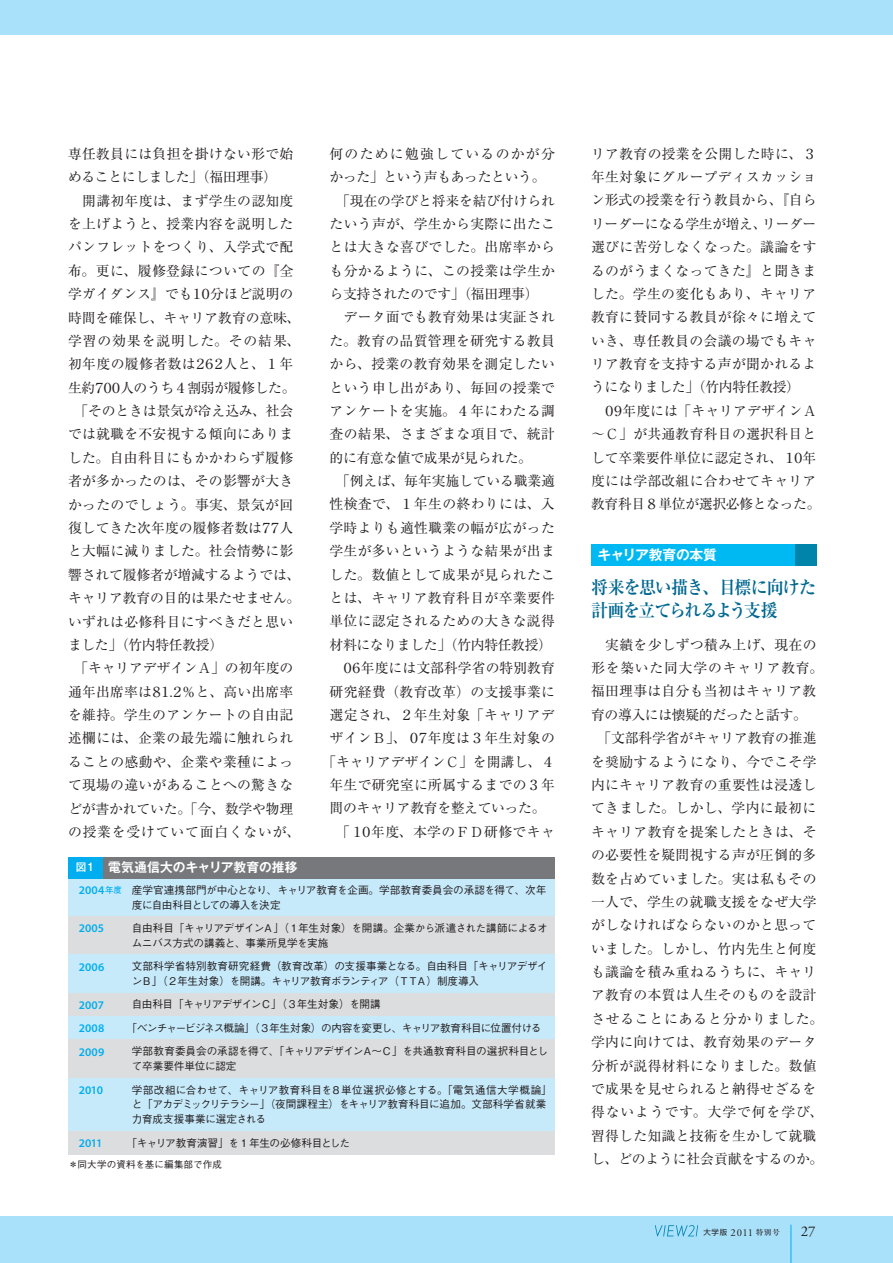
<style>
.page{position:relative;width:893px;height:1263px;background:#fff}
.page>*{position:absolute;margin:0;border:0;box-sizing:border-box;transform-origin:0 0}
.t1{font:18px/23.4px "Ryumin Pro Bold 90 msp RKSJ H";letter-spacing:-.07em;color:#006890;scale:.94 1}
.t2{font:14.85px "Adobe Garamond Pro";color:#231f20}
.t3{font:13.8px/23.4px "Ryumin Pro Regular 90 msp RKSJ H";letter-spacing:.02em;color:#231f20}
.t4{font:13.8px "Ryumin Pro Regular 90 msp RKSJ H";letter-spacing:-.01em;color:#231f20}
.t5{font:13.8px "Ryumin Pro Regular 90 msp RKSJ H";letter-spacing:-.025em;color:#231f20}
.t6{font:13.8px "Ryumin Pro Regular 90 msp RKSJ H";letter-spacing:.06em;color:#231f20}
.t7{font:13.8px "Ryumin Pro Regular 90 msp RKSJ H";letter-spacing:.065em;color:#231f20}
.t8{font:13.8px "Ryumin Pro Regular 90 msp RKSJ H";letter-spacing:.095em;color:#231f20}
.t9{font:13.8px "Gothic MB101 Pro De Bold 90 msp RKSJ H";letter-spacing:-.025em;color:#fff}
.t10{font:12.75px "Gothic MB101 Pro De Bold 90 msp RKSJ H";color:#fff}
.t11{font:600 11.7px/23.4px "Myriad Pro";letter-spacing:.005em;color:#00aeef;text-align:justify}
.t12{font:10.65px/14.9px "Gothic BBB Pro Medium 90 msp RKSJ H";letter-spacing:-.025em;color:#231f20}
.t13{font:10.65px/23.4px "Gothic BBB Pro Medium 90 msp RKSJ H";letter-spacing:.005em;color:#231f20}
.t14{font:10.65px "Gothic BBB Pro Medium 90 msp RKSJ H";letter-spacing:-.07em;color:#231f20}
.t15{font:10.65px "Gothic BBB Pro Medium 90 msp RKSJ H";letter-spacing:-.055em;color:#231f20}
.t16{font:10.65px "Adobe Garamond Pro";color:#231f20}
.t17{font:9.6px "Gothic BBB Pro Medium 90 msp RKSJ H";letter-spacing:.01em;color:#231f20}
.s1{font-family:"Gothic MB101 Pro Medium 90 msp RKSJ H";font-size:10.65px}
.s2{font-family:"Futo Go B101 Pro Bold 90 msp RKSJ H";font-weight:400;font-size:8.55px}
.s3{font-family:"Shin Go Pro Regular 90 msp RKSJ H";font-size:7.5px}
.s4{font-family:"Ryumin Pro Medium 90 msp RKSJ H";font-size:7.5px}
</style>
<div class="page">
<div style="left:0;top:0;width:893px;height:34px;background:#aae1fa"></div>
<div style="left:0;top:1216px;width:893px;height:47px;background:#aae1fa"></div>
<hr style="left:791px;top:1225px;width:1px;height:38px;background:#00aeef">
<svg style="left:655px;top:1225px;width:43px;height:11px"></svg>
<div style="left:68px;top:878px;width:487px;height:38px;background:#c7eafb"></div>
<div style="left:68px;top:916px;width:487px;height:39px;background:#dcddde"></div>
<div style="left:68px;top:955px;width:487px;height:38px;background:#c7eafb"></div>
<div style="left:68px;top:993px;width:487px;height:23px;background:#dcddde"></div>
<div style="left:68px;top:1016px;width:487px;height:24px;background:#c7eafb"></div>
<div style="left:68px;top:1040px;width:487px;height:38px;background:#dcddde"></div>
<div style="left:68px;top:1078px;width:487px;height:53px;background:#c7eafb"></div>
<div style="left:68px;top:1131px;width:487px;height:23px;background:#dcddde"></div>
<div style="left:102px;top:857px;width:453px;height:21px;background:#77787b"></div>
<div style="left:68px;top:857px;width:34px;height:21px;background:#00aeef"></div>
<div style="left:591px;top:544px;width:204px;height:22px;background:#00b9f2"></div>
<div style="left:795px;top:544px;width:21px;height:22px;background:#0084a9"></div>
<p class="t3" style="left:68px;top:144px;width:227px">専任教員には負担を掛けない形で始</p>
<p class="t5" style="left:68px;top:172px;width:211px">めることにしました」（福田理事）</p>
<p class="t3" style="left:68px;top:191px;width:227px">　開講初年度は、まず学生の認知度</p>
<p class="t3" style="left:68px;top:214px;width:227px">を上げようと、授業内容を説明した</p>
<p class="t3" style="left:68px;top:237px;width:227px">パンフレットをつくり、入学式で配</p>
<p class="t3" style="left:68px;top:261px;width:227px">布。更に、履修登録についての『全</p>
<p class="t3" style="left:68px;top:284px;width:227px">学ガイダンス』でも１０分ほど説明の</p>
<p class="t4" style="left:68px;top:312px;width:234px">時間を確保し、キャリア教育の意味、</p>
<p class="t7" style="left:68px;top:336px;width:234px">学習の効果を説明した。その結果、</p>
<p class="t3" style="left:68px;top:354px;width:227px">初年度の履修者数は２６２人と、１年</p>
<p class="t5" style="left:68px;top:382px;width:229px">生約７００人のうち４割弱が履修した。</p>
<p class="t4" style="left:75px;top:406px;width:220px">「そのときは景気が冷え込み、社会</p>
<p class="t3" style="left:68px;top:424px;width:227px">では就職を不安視する傾向にありま</p>
<p class="t3" style="left:68px;top:448px;width:227px">した。自由科目にもかかわらず履修</p>
<p class="t3" style="left:68px;top:471px;width:227px">者が多かったのは、その影響が大き</p>
<p class="t3" style="left:68px;top:495px;width:227px">かったのでしょう。事実、景気が回</p>
<p class="t3" style="left:68px;top:518px;width:227px">復してきた次年度の履修者数は７７人</p>
<p class="t3" style="left:68px;top:541px;width:227px">と大幅に減りました。社会情勢に影</p>
<p class="t4" style="left:68px;top:569px;width:234px">響されて履修者が増減するようでは、</p>
<p class="t4" style="left:68px;top:593px;width:234px">キャリア教育の目的は果たせません。</p>
<p class="t3" style="left:68px;top:611px;width:227px">いずれは必修科目にすべきだと思い</p>
<p class="t5" style="left:68px;top:639px;width:157px">ました」（竹内特任教授）</p>
<p class="t4" style="left:75px;top:663px;width:220px">「キャリアデザインＡ」の初年度の</p>
<p class="t3" style="left:68px;top:682px;width:227px">通年出席率は８１．２％と、高い出席率</p>
<p class="t3" style="left:68px;top:705px;width:227px">を維持。学生のアンケートの自由記</p>
<p class="t3" style="left:68px;top:728px;width:227px">述欄には、企業の最先端に触れられ</p>
<p class="t3" style="left:68px;top:752px;width:227px">ることの感動や、企業や業種によっ</p>
<p class="t3" style="left:68px;top:775px;width:227px">て現場の違いがあることへの驚きな</p>
<p class="t4" style="left:68px;top:803px;width:227px">どが書かれていた。「今、数学や物理</p>
<p class="t6" style="left:68px;top:827px;width:234px">の授業を受けていて面白くないが、</p>
<p class="t10" style="left:76px;top:863px;width:223px"><span class="s1">図１</span> 電気通信大のキャリア教育の推移</p>
<p class="t8" style="left:330px;top:148px;width:227px">何のために勉強しているのかが分</p>
<p class="t5" style="left:330px;top:172px;width:217px">かった」という声もあったという。</p>
<p class="t4" style="left:336px;top:195px;width:220px">「現在の学びと将来を結び付けられ</p>
<p class="t3" style="left:330px;top:214px;width:227px">たいう声が、学生から実際に出たこ</p>
<p class="t3" style="left:330px;top:237px;width:227px">とは大きな喜びでした。出席率から</p>
<p class="t3" style="left:330px;top:261px;width:227px">も分かるように、この授業は学生か</p>
<p class="t5" style="left:330px;top:289px;width:211px">ら支持されたのです」（福田理事）</p>
<p class="t3" style="left:330px;top:307px;width:227px">　データ面でも教育効果は実証され</p>
<p class="t3" style="left:330px;top:331px;width:227px">た。教育の品質管理を研究する教員</p>
<p class="t3" style="left:330px;top:354px;width:227px">から、授業の教育効果を測定したい</p>
<p class="t3" style="left:330px;top:378px;width:227px">という申し出があり、毎回の授業で</p>
<p class="t3" style="left:330px;top:401px;width:227px">アンケートを実施。４年にわたる調</p>
<p class="t3" style="left:330px;top:424px;width:227px">査の結果、さまざまな項目で、統計</p>
<p class="t5" style="left:330px;top:452px;width:204px">的に有意な値で成果が見られた。</p>
<p class="t4" style="left:336px;top:476px;width:220px">「例えば、毎年実施している職業適</p>
<p class="t3" style="left:330px;top:494px;width:227px">性検査で、１年生の終わりには、入</p>
<p class="t3" style="left:330px;top:518px;width:227px">学時よりも適性職業の幅が広がった</p>
<p class="t3" style="left:330px;top:541px;width:227px">学生が多いというような結果が出ま</p>
<p class="t3" style="left:330px;top:565px;width:227px">した。数値として成果が見られたこ</p>
<p class="t3" style="left:330px;top:588px;width:227px">とは、キャリア教育科目が卒業要件</p>
<p class="t3" style="left:330px;top:611px;width:227px">単位に認定されるための大きな説得</p>
<p class="t5" style="left:330px;top:639px;width:224px">材料になりました」（竹内特任教授）</p>
<p class="t3" style="left:330px;top:658px;width:227px">　０６年度には文部科学省の特別教育</p>
<p class="t3" style="left:330px;top:681px;width:227px">研究経費（教育改革）の支援事業に</p>
<p class="t3" style="left:330px;top:705px;width:227px">選定され、２年生対象「キャリアデ</p>
<p class="t3" style="left:330px;top:728px;width:227px">ザインＢ」、０７年度は３年生対象の</p>
<p class="t4" style="left:323px;top:756px;width:234px">「キャリアデザインＣ」を開講し、４</p>
<p class="t3" style="left:330px;top:775px;width:227px">年生で研究室に所属するまでの３年</p>
<p class="t5" style="left:330px;top:803px;width:217px">間のキャリア教育を整えていった。</p>
<p class="t3" style="left:336px;top:822px;width:220px">「１０年度、本学のＦＤ研修でキャ</p>
<p class="t11" style="left:79px;top:878px;width:45px">2004<span class="s2">年度</span></p>
<p class="t11" style="left:79px;top:916px;width:27px">2005</p>
<p class="t11" style="left:79px;top:955px;width:27px">2006</p>
<p class="t11" style="left:79px;top:993px;width:27px">2007<br>2008<br>2009</p>
<p class="t11" style="left:79px;top:1078px;width:26px">2010</p>
<p class="t11" style="left:79px;top:1131px;width:25px">2011</p>
<p class="t12" style="left:132px;top:884px;width:416px">産学官連携部門が中心となり、キャリア教育を企画。学部教育委員会の承認を得て、次年度に自由科目としての導入を決定</p>
<p class="t12" style="left:132px;top:922px;width:417px">自由科目「キャリアデザインＡ」（１年生対象）を開講。企業から派遣された講師によるオムニバス方式の講義と、事業所見学を実施</p>
<p class="t12" style="left:132px;top:960px;width:417px">文部科学省特別教育研究経費（教育改革）の支援事業となる。自由科目「キャリアデザインＢ」（２年生対象）を開講。キャリア教育ボランティア（ＴＴＡ）制度導入</p>
<p class="t15" style="left:132px;top:1000px;width:250px">自由科目「キャリアデザインＣ」（３年生対象）を開講</p>
<p class="t14" style="left:126px;top:1024px;width:416px">「ベンチャービジネス概論」（３年生対象）の内容を変更し、キャリア教育科目に位置付ける</p>
<p class="t12" style="left:132px;top:1045px;width:418px">学部教育委員会の承認を得て、「キャリアデザインＡ～Ｃ」を共通教育科目の選択科目とし</p>
<p class="t13" style="left:132px;top:1056px;width:421px">て卒業要件単位に認定<br>学部改組に合わせて、キャリア教育科目を８単位選択必修とする。「電気通信大学概論」</p>
<p class="t12" style="left:132px;top:1098px;width:416px">と「アカデミックリテラシー」（夜間課程主）をキャリア教育科目に追加。文部科学省就業力育成支援事業に選定される</p>
<p class="t12" style="left:126px;top:1137px;width:225px">「キャリア教育演習」を 1 年生の必修科目とした</p>
<p class="t17" style="left:69px;top:1161px;width:155px">＊同大学の資料を基に編集部で作成</p>
<p class="t3" style="left:591px;top:144px;width:231px">リア教育の授業を公開した時に、３年生対象にグループディスカッション形式の授業を行う教員から、『自らリーダーになる学生が増え、リーダー選びに苦労しなくなった。議論をするのがうまくなってきた』と聞きました。学生の変化もあり、キャリア教育に賛同する教員が徐々に増えていき、専任教員の会議の場でもキャリア教育を支持する声が聞かれるようになりました」（竹内特任教授）<br>　０９年度には「キャリアデザインＡ～Ｃ」が共通教育科目の選択科目として卒業要件単位に認定され、１０年度には学部改組に合わせてキャリア教育科目８単位が選択必修となった。</p>
<p class="t9" style="left:597px;top:550px;width:121px">キャリア教育の本質</p>
<h1 class="t1" style="left:591px;top:577px;width:241px">将来を思い描き、目標に向けた計画を立てられるよう支援</h1>
<p class="t3" style="left:591px;top:635px;width:227px">　実績を少しずつ積み上げ、現在の</p>
<p class="t6" style="left:591px;top:663px;width:234px">形を築いた同大学のキャリア教育。</p>
<p class="t3" style="left:591px;top:681px;width:227px">福田理事は自分も当初はキャリア教</p>
<p class="t5" style="left:591px;top:709px;width:217px">育の導入には懐疑的だったと話す。</p>
<p class="t4" style="left:598px;top:733px;width:220px">「文部科学省がキャリア教育の推進</p>
<p class="t3" style="left:591px;top:751px;width:227px">を奨励するようになり、今でこそ学</p>
<p class="t3" style="left:591px;top:775px;width:227px">内にキャリア教育の重要性は浸透し</p>
<p class="t3" style="left:591px;top:798px;width:227px">てきました。しかし、学内に最初に</p>
<p class="t3" style="left:591px;top:822px;width:227px">キャリア教育を提案したときは、そ</p>
<p class="t3" style="left:591px;top:845px;width:227px">の必要性を疑問視する声が圧倒的多</p>
<p class="t3" style="left:591px;top:868px;width:227px">数を占めていました。実は私もその</p>
<p class="t3" style="left:591px;top:892px;width:227px">一人で、学生の就職支援をなぜ大学</p>
<p class="t3" style="left:591px;top:915px;width:227px">がしなければならないのかと思って</p>
<p class="t3" style="left:591px;top:939px;width:227px">いました。しかし、竹内先生と何度</p>
<p class="t3" style="left:591px;top:962px;width:227px">も議論を積み重ねるうちに、キャリ</p>
<p class="t3" style="left:591px;top:985px;width:227px">ア教育の本質は人生そのものを設計</p>
<p class="t6" style="left:591px;top:1013px;width:234px">させることにあると分かりました。</p>
<p class="t3" style="left:591px;top:1032px;width:227px">学内に向けては、教育効果のデータ</p>
<p class="t3" style="left:591px;top:1055px;width:227px">分析が説得材料になりました。数値</p>
<p class="t3" style="left:591px;top:1079px;width:227px">で成果を見せられると納得せざるを</p>
<p class="t7" style="left:591px;top:1107px;width:234px">得ないようです。大学で何を学び、</p>
<p class="t3" style="left:591px;top:1126px;width:227px">習得した知識と技術を生かして就職</p>
<p class="t4" style="left:591px;top:1154px;width:234px">し、どのように社会貢献をするのか。</p>
<p class="t16" style="left:703px;top:1226px;width:78px"><span class="s3">大学版</span> 2011 <span class="s4">特別号</span></p>
<p class="t2" style="left:801px;top:1222px;width:16px">27</p>
</div>
